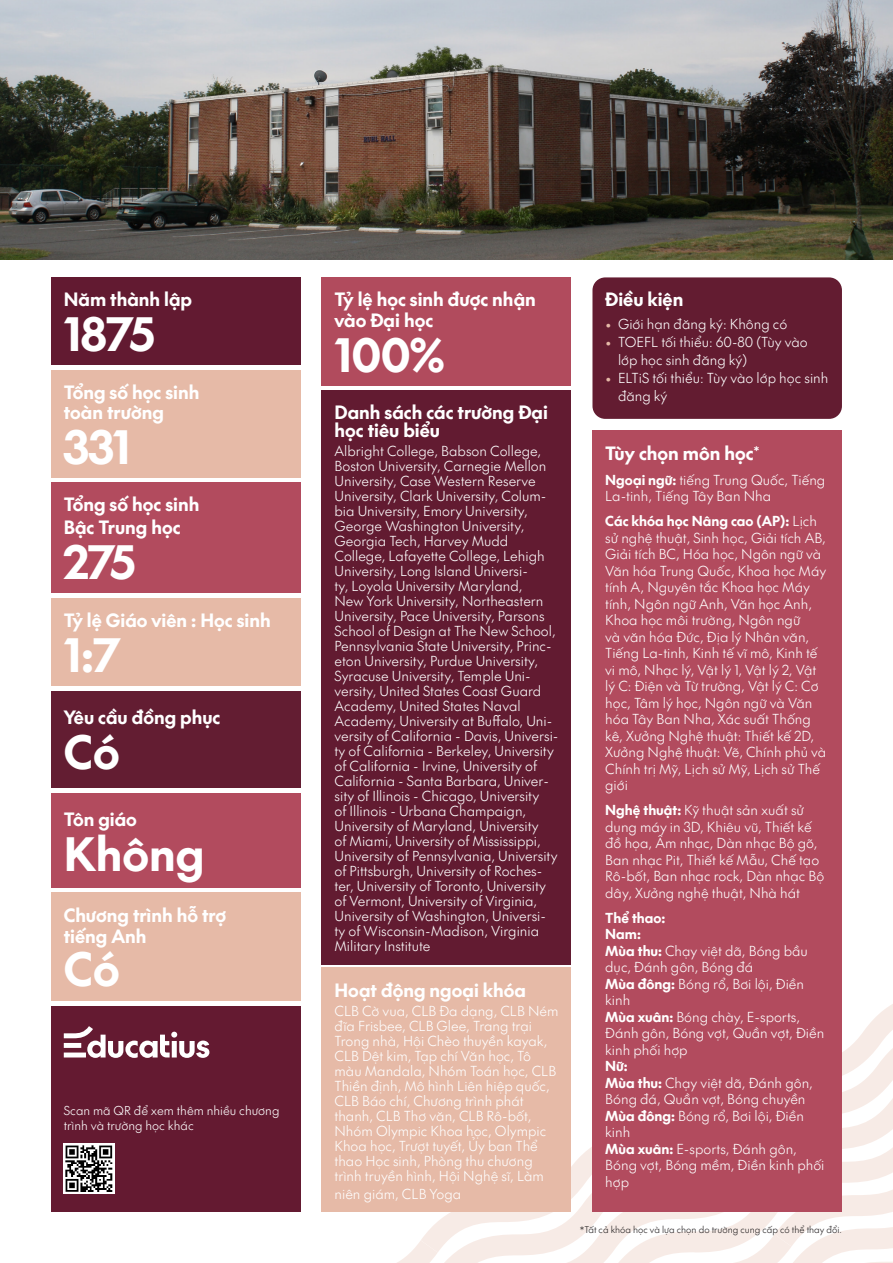
<style>
.page{position:relative;width:893px;height:1263px;background:#fff}
.page>*{position:absolute;margin:0;border:0;box-sizing:border-box;transform-origin:0 0}
.t1{font:45px "SVN The Future Bold";color:#fff}
.t2{font:18px/21px "SVN The Future Bold";color:#fff}
.t3{font:13.5px/15px "SVN The Future Light";color:#fff}
.t4{font:13.5px "SVN The Future Bold";color:#fff}
.t5{font:12px/14.4px "SVN The Future Light";color:#fff}
.Student_options{font:9px "SVN The Future Light";color:#231f20}
.s1{font-family:"The Future";font-weight:300;color:#e6baa8}
.s2{font-family:"SVN The Future Bold"}
</style>
<div class="page">
<svg style="left:397px;top:1004px;width:496px;height:259px"></svg>
<div style="left:592px;top:277px;width:250px;height:142px;background:#631c31;border-radius:13px"></div>
<div style="left:592px;top:431px;width:250px;height:781px;background:#b24b5e"></div>
<div style="left:322px;top:390px;width:249px;height:575px;background:#621b31"></div>
<div style="left:322px;top:277px;width:249px;height:109px;background:#b14b5d"></div>
<div style="left:322px;top:968px;width:249px;height:244px;background:#e6baa7"></div>
<div style="left:51px;top:482px;width:249px;height:111px;background:#b24b5e"></div>
<div style="left:51px;top:598px;width:249px;height:88px;background:#e6baa7"></div>
<div style="left:51px;top:691px;width:249px;height:97px;background:#631d32"></div>
<div style="left:51px;top:277px;width:249px;height:88px;background:#621a31"></div>
<div style="left:51px;top:793px;width:249px;height:94px;background:#b24b5e"></div>
<div style="left:51px;top:893px;width:249px;height:108px;background:#e6baa7"></div>
<div style="left:51px;top:1006px;width:249px;height:206px;background:#641a31"></div>
<img style="left:64px;top:1143px;width:51px;height:50px">
<svg style="left:64px;top:1026px;width:145px;height:32px"></svg>
<div style="left:51px;top:370px;width:249px;height:107px;background:#e6baa7"></div>
<img style="left:0;top:0;width:893px;height:259px">
<p class="t2" style="left:64px;top:288px;width:130px">Năm thành lập</p>
<p class="t1" style="left:64px;top:298px;width:92px">1875</p>
<p class="t2" style="left:64px;top:381px;width:137px;line-height:19.5px">Tổng số học sinh toàn trường</p>
<p class="t1" style="left:64px;top:410px;width:68px">331</p>
<p class="t2" style="left:64px;top:493px;width:137px">Tổng số học sinh</p>
<p class="t2" style="left:64px;top:515px;width:118px">Bậc Trung học</p>
<p class="t1" style="left:64px;top:526px;width:73px">275</p>
<p class="t2" style="left:64px;top:608px;width:208px">Tỷ lệ Giáo viên : Học sinh</p>
<p class="t1" style="left:64px;top:619px;width:59px">1:7</p>
<p class="t2" style="left:64px;top:705px;width:158px">Yêu cầu đồng phục</p>
<p class="t1" style="left:64px;top:716px;width:57px">Có</p>
<p class="t2" style="left:64px;top:807px;width:75px">Tôn giáo</p>
<p class="t1" style="left:64px;top:818px;width:142px">Không</p>
<p class="t2" style="left:64px;top:903px;width:164px">Chương trình hỗ trợ tiếng Anh</p>
<p class="t1" style="left:64px;top:933px;width:57px">Có</p>
<p class="t5" style="left:64px;top:1103px;width:217px">Scan mã QR để xem thêm nhiều chương trình và trường học khác</p>
<p class="t2" style="left:334px;top:288px;width:203px">Tỷ lệ học sinh được nhận vào Đại học</p>
<p class="t1" style="left:334px;top:319px;width:112px">100%</p>
<p class="t2" style="left:334px;top:402px;width:215px;line-height:18px">Danh sách các trường Đại học tiêu biểu</p>
<p class="t3" style="left:334px;top:443px;width:225px">Albright College, Babson College, Boston University, Carnegie Mellon University, Case Western Reserve University, Clark University, Colum&shy;bia University, Emory University, George Washington University, Georgia Tech, Harvey Mudd College, Lafayette College, Lehigh University, Long Island Universi-<br>ty, Loyola University Maryland,<br>New York University, Northeastern University, Pace University, Parsons School of Design at The New School, Pennsylvania State University, Princ&shy;eton University, Purdue University, Syracuse University, Temple Uni&shy;versity, United States Coast Guard Academy, United States Naval Academy, University at Buffalo, Uni&shy;versity of California - Davis, Universi&shy;ty of California - Berkeley, University of California - Irvine, University of California - Santa Barbara, Univer&shy;sity of Illinois - Chicago, University<br>of Illinois - Urbana Champaign, University of Maryland, University<br>of Miami, University of Mississippi, University of Pennsylvania, University of Pittsburgh, University of Roches&shy;ter, University of Toronto, University of Vermont, University of Virginia, University of Washington, Universi&shy;ty of Wisconsin-Madison, Virginia Military Institute</p>
<p class="t2" style="left:334px;top:978px;width:193px">Hoạt động ngoại khóa</p>
<p class="t3" style="left:334px;top:1003px;width:225px">CLB Cờ vua, CLB Đa dạng, CLB Ném đĩa Frisbee, CLB Glee, Trang trại<br>Trong nhà, Hội Chèo thuyền kayak,<br>CLB Dệt kim, Tạp chí Văn học, Tô màu Mandala, Nhóm Toán học, CLB<br>Thiền định, Mô hình Liên hiệp quốc,<br>CLB Báo chí, Chương trình phát thanh, CLB Thơ văn, CLB Rô-bốt,<br>Nhóm Olympic Khoa học, Olympic<br>Khoa học, Trượt tuyết, Ủy ban Thể thao Học sinh, Phòng thu chương trình truyền hình, Hội Nghệ sĩ, Làm</p>
<p class="t3" style="left:334px;top:1186px;width:128px">niên giám, CLB Yoga</p>
<p class="t2" style="left:605px;top:288px;width:80px">Điều kiện</p>
<p class="t3" style="left:605px;top:315px;width:184px"><span class="s1">•</span> Giới hạn đăng ký: Không có</p>
<p class="t3" style="left:618px;top:332px;width:191px;line-height:18px;text-indent:-13px"><span class="s1">•</span> TOEFL tối thiểu: 60-80 (Tùy vào lớp học sinh đăng ký)</p>
<p class="t3" style="left:618px;top:368px;width:212px;line-height:18px;text-indent:-13px"><span class="s1">•</span> ELTiS tối thiểu: Tùy vào lớp học sinh đăng ký</p>
<p class="t2" style="left:605px;top:441px;width:156px">Tùy chọn môn học<sup>*</sup></p>
<p class="t3" style="left:605px;top:471px;width:222px;line-height:16.5px"><span class="s2">Ngoại ngữ:</span> tiếng Trung Quốc, Tiếng<br>La-tinh, Tiếng Tây Ban Nha</p>
<p class="t3" style="left:605px;top:512px;width:223px;line-height:16.5px"><span class="s2">Các khóa học Nâng cao (AP):</span> Lịch sử nghệ thuật, Sinh học, Giải tích AB,<br>Giải tích BC, Hóa học, Ngôn ngữ và<br>Văn hóa Trung Quốc, Khoa học Máy tính A, Nguyên tắc Khoa học Máy tính, Ngôn ngữ Anh, Văn học Anh,<br>Khoa học môi trường, Ngôn ngữ<br>và văn hóa Đức, Địa lý Nhân văn,<br>Tiếng La-tinh, Kinh tế vĩ mô, Kinh tế vi mô, Nhạc lý, Vật lý 1, Vật lý 2, Vật lý C: Điện và Từ trường, Vật lý C: Cơ học, Tâm lý học, Ngôn ngữ và Văn hóa Tây Ban Nha, Xác suất Thống kê, Xưởng Nghệ thuật: Thiết kế 2D,<br>Xưởng Nghệ thuật: Vẽ, Chính phủ và<br>Chính trị Mỹ, Lịch sử Mỹ, Lịch sử Thế giới</p>
<p class="t3" style="left:605px;top:801px;width:221px;line-height:16.5px"><span class="s2">Nghệ thuật:</span> Kỹ thuật sản xuất sử dụng máy in 3D, Khiêu vũ, Thiết kế đồ họa, Âm nhạc, Dàn nhạc Bộ gõ,<br>Ban nhạc Pit, Thiết kế Mẫu, Chế tạo<br>Rô-bốt, Ban nhạc rock, Dàn nhạc Bộ dây, Xưởng nghệ thuật, Nhà hát</p>
<p class="t4" style="left:605px;top:907px;width:62px">Thể thao:</p>
<p class="t4" style="left:605px;top:923px;width:37px">Nam:</p>
<p class="t3" style="left:605px;top:942px;width:204px;line-height:16.5px"><span class="s2">Mùa thu:</span> Chạy việt dã, Bóng bầu dục, Đánh gôn, Bóng đá</p>
<p class="t3" style="left:605px;top:975px;width:200px;line-height:16.5px"><span class="s2">Mùa đông:</span> Bóng rổ, Bơi lội, Điền kinh</p>
<p class="t3" style="left:605px;top:1008px;width:221px;line-height:16.5px"><span class="s2">Mùa xuân:</span> Bóng chày, E-sports,<br>Đánh gôn, Bóng vợt, Quần vợt, Điền kinh phối hợp</p>
<p class="t4" style="left:605px;top:1055px;width:24px">Nữ:</p>
<p class="t3" style="left:605px;top:1074px;width:209px;line-height:16.5px"><span class="s2">Mùa thu:</span> Chạy việt dã, Đánh gôn,<br>Bóng đá, Quần vợt, Bóng chuyền</p>
<p class="t3" style="left:605px;top:1107px;width:200px;line-height:16.5px"><span class="s2">Mùa đông:</span> Bóng rổ, Bơi lội, Điền kinh</p>
<p class="t3" style="left:605px;top:1140px;width:221px;line-height:16.5px"><span class="s2">Mùa xuân:</span> E-sports, Đánh gôn,<br>Bóng vợt, Bóng mềm, Điền kinh phối hợp</p>
<p class="Student_options" style="left:580px;top:1223px;width:264px">*Tất cả khóa học và lựa chọn do trường cung cấp có thể thay đổi.</p>
</div>
